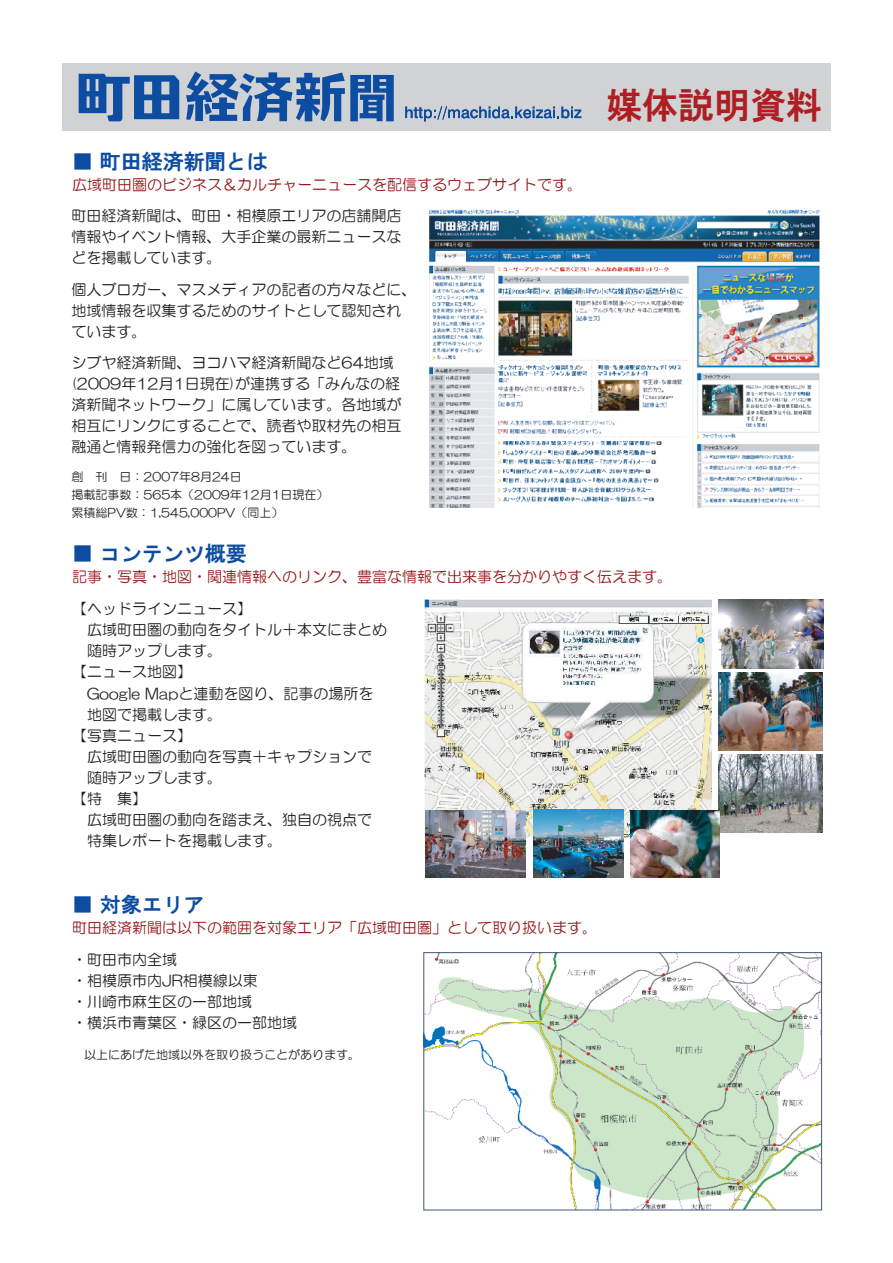
<style>
.page{position:relative;width:893px;height:1263px;background:#fff}
.page>*{position:absolute;margin:0;border:0;box-sizing:border-box;transform-origin:0 0}
.t1{font:36px "HGP Gothic E";color:#af1e22}
.t2{font:21px "HGS Gothic E";color:#0d4da1}
.t3{font:15px/21px "HG Maru Gothic MPRO";color:#231f20}
.t4{font:15px "HG Maru Gothic MPRO";color:#961619}
.t5{font:12px/18px "HG Maru Gothic MPRO";color:#231f20}
</style>
<div class="page">
<div style="left:62px;top:63px;width:769px;height:68px;background:#d1d2d4"></div>
<svg style="left:405px;top:106px;width:176px;height:15px"></svg>
<svg style="left:186px;top:71px;width:208px;height:50px"></svg>
<svg style="left:79px;top:74px;width:100px;height:47px"></svg>
<img style="left:425px;top:954px;width:395px;height:254px">
<div style="left:423px;top:952px;width:399px;height:258px;border:1px solid #42567f"></div>
<img style="left:425px;top:599px;width:287px;height:238px">
<img style="left:719px;top:599px;width:104px;height:69px">
<img style="left:719px;top:754px;width:103px;height:78px">
<img style="left:719px;top:672px;width:103px;height:78px">
<img style="left:630px;top:810px;width:90px;height:67px">
<img style="left:534px;top:810px;width:90px;height:67px">
<img style="left:425px;top:811px;width:101px;height:66px">
<img style="left:429px;top:209px;width:391px;height:299px">
<h2 class="t2" style="left:72px;top:150px;width:197px">■ 町田経済新聞とは</h2>
<p class="t4" style="left:72px;top:177px;width:511px">広域町田圏のビジネス＆カルチャーニュースを配信するウェブサイトです。</p>
<p class="t3" style="left:72px;top:205px;width:331px;text-align:justify">町田経済新聞は、町田・相模原エリアの店舗開店情報やイベント情報、大手企業の最新ニュースなどを掲載しています。</p>
<p class="t3" style="left:72px;top:279px;width:346px">個人ブロガー、マスメディアの記者の方々などに、地域情報を収集するためのサイトとして認知されています。</p>
<p class="t3" style="left:72px;top:352px;width:331px">シブヤ経済新聞、ヨコハマ経済新聞など64地域(2009年12月1日現在)が連携する「みんなの経済新聞ネットワーク」に属しています。各地域が相互にリンクにすることで、読者や取材先の相互融通と情報発信力の強化を図っています。</p>
<p class="t5" style="left:72px;top:467px;width:259px">創 刊 日：2007年8月24日<br>掲載記事数：565本（2009年12月1日現在）累積総PV数：1,545,000PV（同上）</p>
<h1 class="t1" style="left:606px;top:87px;width:217px">媒体説明資料</h1>
<h2 class="t2" style="left:72px;top:543px;width:176px">■ コンテンツ概要</h2>
<p class="t4" style="left:72px;top:569px;width:601px">記事・写真・地図・関連情報へのリンク、豊富な情報で出来事を分かりやすく伝えます。</p>
<p class="t3" style="left:72px;top:598px;width:181px">【ヘッドラインニュース】</p>
<p class="t3" style="left:87px;top:619px;width:302px">広域町田圏の動向をタイトル＋本文にまとめ</p>
<p class="t3" style="left:87px;top:640px;width:136px">随時アップします。</p>
<p class="t3" style="left:72px;top:661px;width:121px">【ニュース地図】</p>
<p class="t3" style="left:87px;top:682px;width:288px">Google Mapと連動を図り、記事の場所を</p>
<p class="t3" style="left:87px;top:703px;width:136px">地図で掲載します。</p>
<p class="t3" style="left:72px;top:724px;width:121px">【写真ニュース】</p>
<p class="t3" style="left:87px;top:745px;width:286px">広域町田圏の動向を写真＋キャプションで</p>
<p class="t3" style="left:87px;top:766px;width:136px">随時アップします。</p>
<p class="t3" style="left:72px;top:787px;width:76px">【特 集】</p>
<p class="t3" style="left:87px;top:808px;width:286px">広域町田圏の動向を踏まえ、独自の視点で</p>
<p class="t3" style="left:87px;top:829px;width:196px">特集レポートを掲載します。</p>
<h2 class="t2" style="left:72px;top:894px;width:134px">■ 対象エリア</h2>
<p class="t4" style="left:72px;top:920px;width:526px">町田経済新聞は以下の範囲を対象エリア「広域町田圏」として取り扱います。</p>
<p class="t3" style="left:72px;top:949px;width:226px">・町田市内全域<br>・相模原市内JR相模線以東<br>・川崎市麻生区の一部地域<br>・横浜市青葉区・緑区の一部地域</p>
<p class="t5" style="left:84px;top:1046px;width:277px">以上にあげた地域以外を取り扱うことがあります。</p>
</div>
